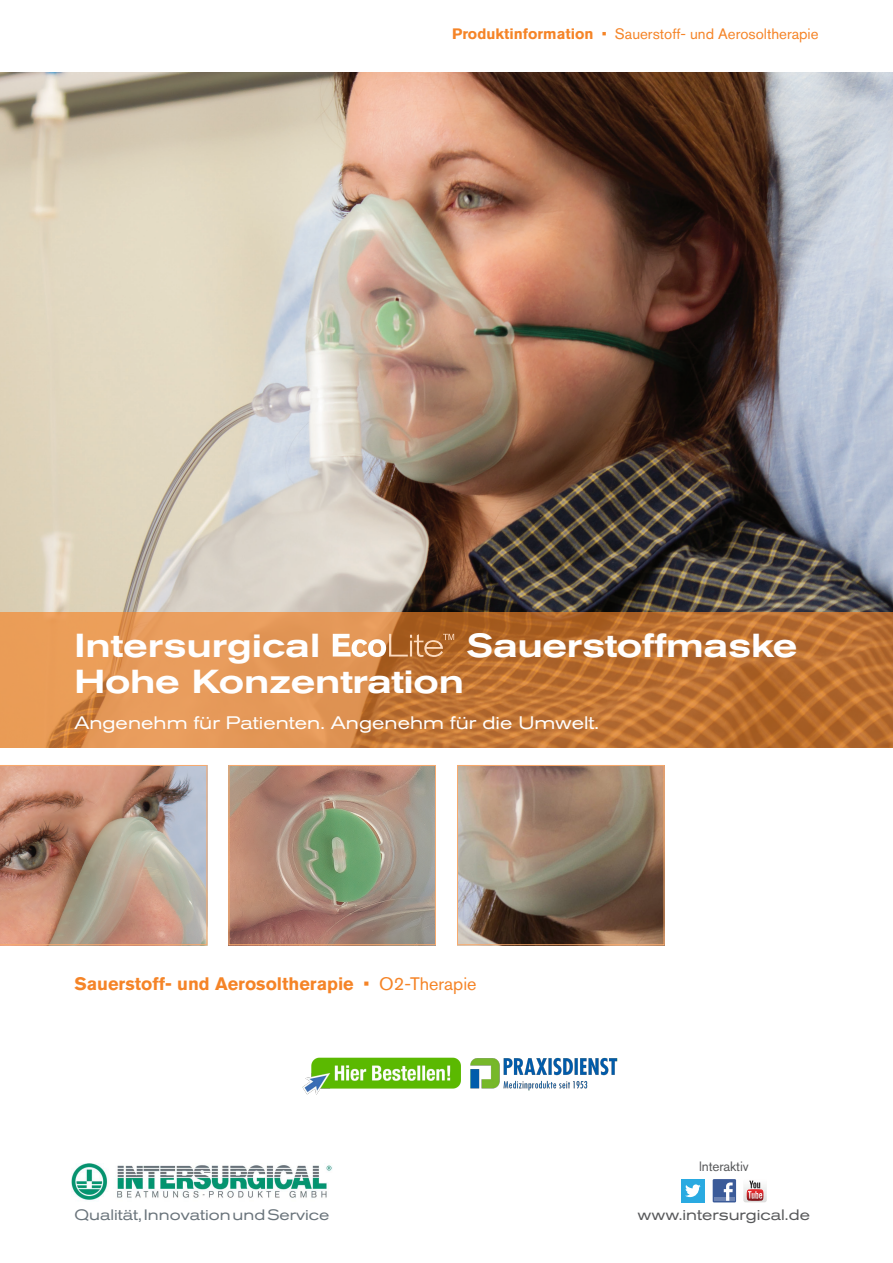
<style>
.page{position:relative;width:893px;height:1263px;background:#fff}
.page>*{position:absolute;margin:0;border:0;box-sizing:border-box;transform-origin:0 0}
.t1{font:500 expanded 33px "Akzidenz Grotesk BQ";letter-spacing:-.01em;color:#fff}
.t2{font:expanded 18px "Akzidenz Grotesk BQ";color:#fff}
.t3{font:700 18px "Akzidenz Grotesk BQ";color:#f58427}
.t4{font:15px "Akzidenz Grotesk BQ";color:#f58427}
.t5{font:expanded 15px "Akzidenz Grotesk BQ";color:#6a747b}
.t6{font:expanded 15px "Akzidenz Grotesk BQ";color:#57585a}
.t7{font:13.5px "Akzidenz Grotesk BQ";letter-spacing:-.01em;color:#57585a}
.s1{font-weight:700}
.s2{font-weight:400}
</style>
<div class="page">
<div style="left:681px;top:1179px;width:23px;height:23px;background:#2aaae1"></div>
<svg style="left:685px;top:1184px;width:16px;height:13px"></svg>
<div style="left:713px;top:1179px;width:23px;height:23px;background:#3b5b99"></div>
<hr style="left:714px;top:1197px;width:20px;height:4px;background:#6d84b3">
<svg style="left:724px;top:1182px;width:9px;height:19px"></svg>
<svg style="left:743px;top:1180px;width:24px;height:22px"></svg>
<img style="left:0;top:72px;width:893px;height:540px">
<svg style="left:0;top:765px;width:207px;height:180px;background:#b89583"></svg>
<img style="left:231px;top:767px;width:203px;height:176px">
<div style="left:229px;top:765px;width:207px;height:180px;border:1px solid #f9aa6c"></div>
<img style="left:459px;top:767px;width:203px;height:176px">
<div style="left:457px;top:765px;width:207px;height:180px;border:1px solid #f9aa6c"></div>
<svg style="left:0;top:612px;width:893px;height:135px;background:#cd8140"></svg>
<svg style="left:333px;top:634px;width:121px;height:23px"></svg>
<img style="left:72px;top:1163px;width:260px;height:37px">
<img style="left:302px;top:1057px;width:316px;height:37px">
<p class="t4" style="left:452px;top:25px;width:368px"><span class="s1">Produktinformation</span> • Sauerstoff- und Aerosoltherapie</p>
<h1 class="t1" style="left:74px;top:626px;width:247px">Intersurgical</h1>
<h1 class="t1" style="left:467px;top:626px;width:333px">Sauerstoffmaske</h1>
<h1 class="t1" style="left:74px;top:662px;width:391px">Hohe Konzentration</h1>
<p class="t2" style="left:74px;top:712px;width:526px">Angenehm für Patienten. Angenehm für die Umwelt.</p>
<p class="t3" style="left:74px;top:973px;width:404px">Sauerstoff- und Aerosoltherapie <span class="s2">• O2-Therapie</span></p>
<p class="t7" style="left:699px;top:1158px;width:51px">lnteraktiv</p>
<p class="t5" style="left:74px;top:1206px;width:257px">Qualität, Innovation und Service</p>
<p class="t6" style="left:638px;top:1206px;width:174px">www.intersurgical.de</p>
</div>
